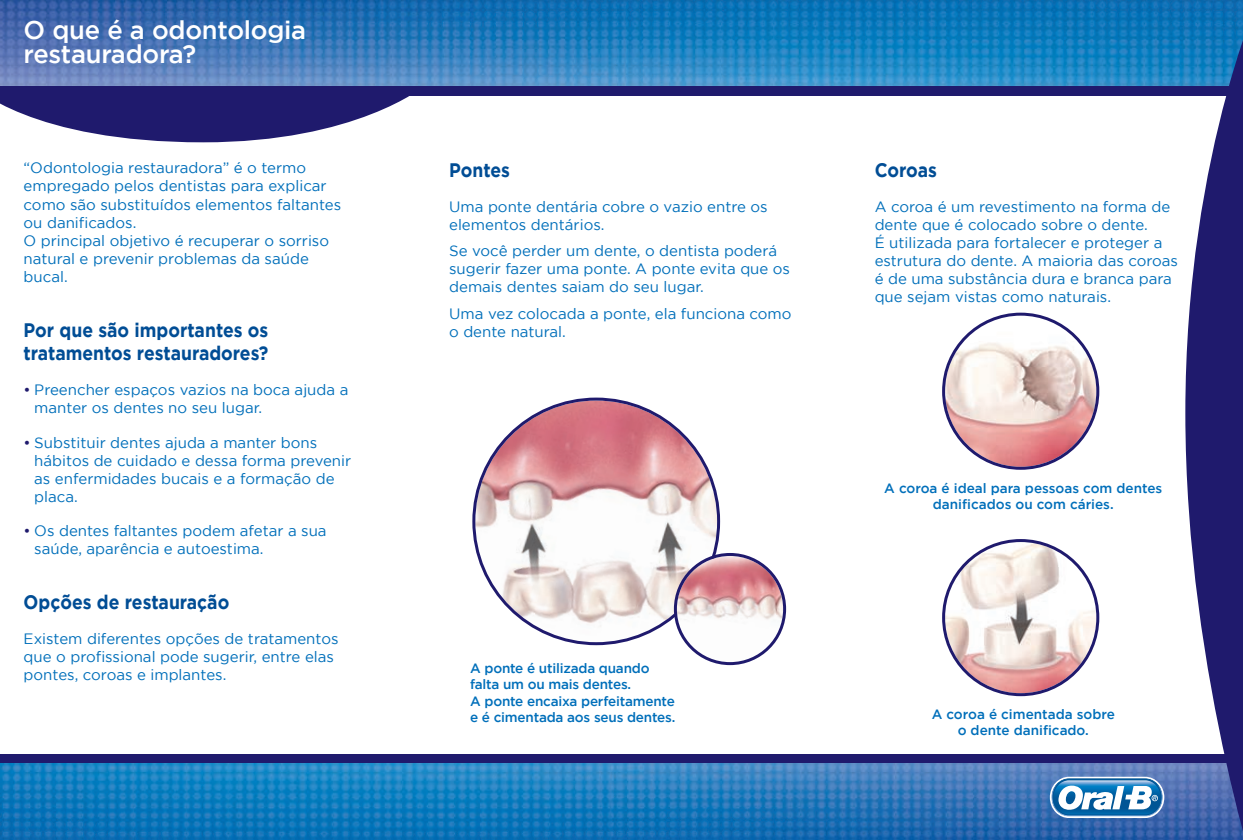
<style>
.page{position:relative;width:1243px;height:840px;background:#fff}
.page>*{position:absolute;margin:0;border:0;box-sizing:border-box;transform-origin:0 0}
.t1{font:500 25.5px/24px "Gotham";letter-spacing:-.01em;color:#fff}
.t2{font:700 19.5px/23.4px "Gotham";color:#014d95;scale:.9 1}
.t3{font:15px/18px "Gotham";color:#006fba}
.t4{font:500 13.5px/16.5px "Gotham";letter-spacing:-.015em;color:#006fba;text-align:center}
.s1{color:#1f1a6d}
</style>
<div class="page">
<img style="left:0;top:763px;width:1184px;height:77px">
<img style="left:0;top:0;width:1184px;height:86px">
<div style="left:0;top:754px;width:1242px;height:9px;background:#1f1a6d"></div>
<div style="left:0;top:86px;width:1242px;height:9px;background:#1f1a6d"></div>
<svg style="left:1184px;top:0;width:58px;height:840px;fill:#1f1a6d"></svg>
<svg style="left:0;top:95px;width:410px;height:47px"></svg>
<svg style="left:1049px;top:777px;width:114px;height:41px"></svg>
<svg style="left:472px;top:397px;width:248px;height:248px"></svg>
<svg style="left:942px;top:313px;width:156px;height:157px"></svg>
<svg style="left:673px;top:553px;width:112px;height:112px"></svg>
<svg style="left:942px;top:539px;width:156px;height:157px"></svg>
<h1 class="t1" style="left:24px;top:17px;width:284px">O que é a odontologia restauradora?</h1>
<p class="t3" style="left:24px;top:159px;width:319px">“Odontologia restauradora” é o termo empregado pelos dentistas para explicar como são substituídos elementos faltantes ou danificados.<br>O principal objetivo é recuperar o sorriso natural e prevenir problemas da saúde bucal.</p>
<h2 class="t2" style="left:24px;top:318px;width:273px">Por que são importantes os tratamentos restauradores?</h2>
<p class="t3" style="left:34px;top:381px;width:315px;text-indent:-11px"><span class="s1">•</span> Preencher espaços vazios na boca ajuda a manter os dentes no seu lugar.</p>
<p class="t3" style="left:34px;top:433px;width:318px;text-indent:-11px"><span class="s1">•</span> Substituir dentes ajuda a manter bons hábitos de cuidado e dessa forma prevenir as enfermidades bucais e a formação de placa.</p>
<p class="t3" style="left:34px;top:521px;width:294px;text-indent:-11px"><span class="s1">•</span> Os dentes faltantes podem afetar a sua saúde, aparência e autoestima.</p>
<h2 class="t2" style="left:24px;top:590px;width:230px">Opções de restauração</h2>
<p class="t3" style="left:24px;top:630px;width:316px">Existem diferentes opções de tratamentos que o profissional pode sugerir, entre elas pontes, coroas e implantes.</p>
<h2 class="t2" style="left:449px;top:158px;width:69px">Pontes</h2>
<p class="t3" style="left:449px;top:197px;width:320px">Uma ponte dentária cobre o vazio entre os elementos dentários.</p>
<p class="t3" style="left:449px;top:242px;width:342px">Se você perder um dente, o dentista poderá sugerir fazer uma ponte. A ponte evita que os demais dentes saiam do seu lugar.</p>
<p class="t3" style="left:449px;top:304px;width:344px">Uma vez colocada a ponte, ela funciona como o dente natural.</p>
<p class="t4" style="left:470px;top:659px;width:207px;text-align:left">A ponte é utilizada quando falta um ou mais dentes.<br>A ponte encaixa perfeitamente e é cimentada aos seus dentes.</p>
<h2 class="t2" style="left:874px;top:158px;width:71px">Coroas</h2>
<p class="t3" style="left:874px;top:197px;width:305px">A coroa é um revestimento na forma de dente que é colocado sobre o dente.<br>É utilizada para fortalecer e proteger a estrutura do dente. A maioria das coroas é de uma substância dura e branca para que sejam vistas como naturais.</p>
<p class="t4" style="left:884px;top:479px;width:279px">A coroa é ideal para pessoas com dentes danificados ou com cáries.</p>
<p class="t4" style="left:931px;top:705px;width:185px">A coroa é cimentada sobre o dente danificado.</p>
</div>
